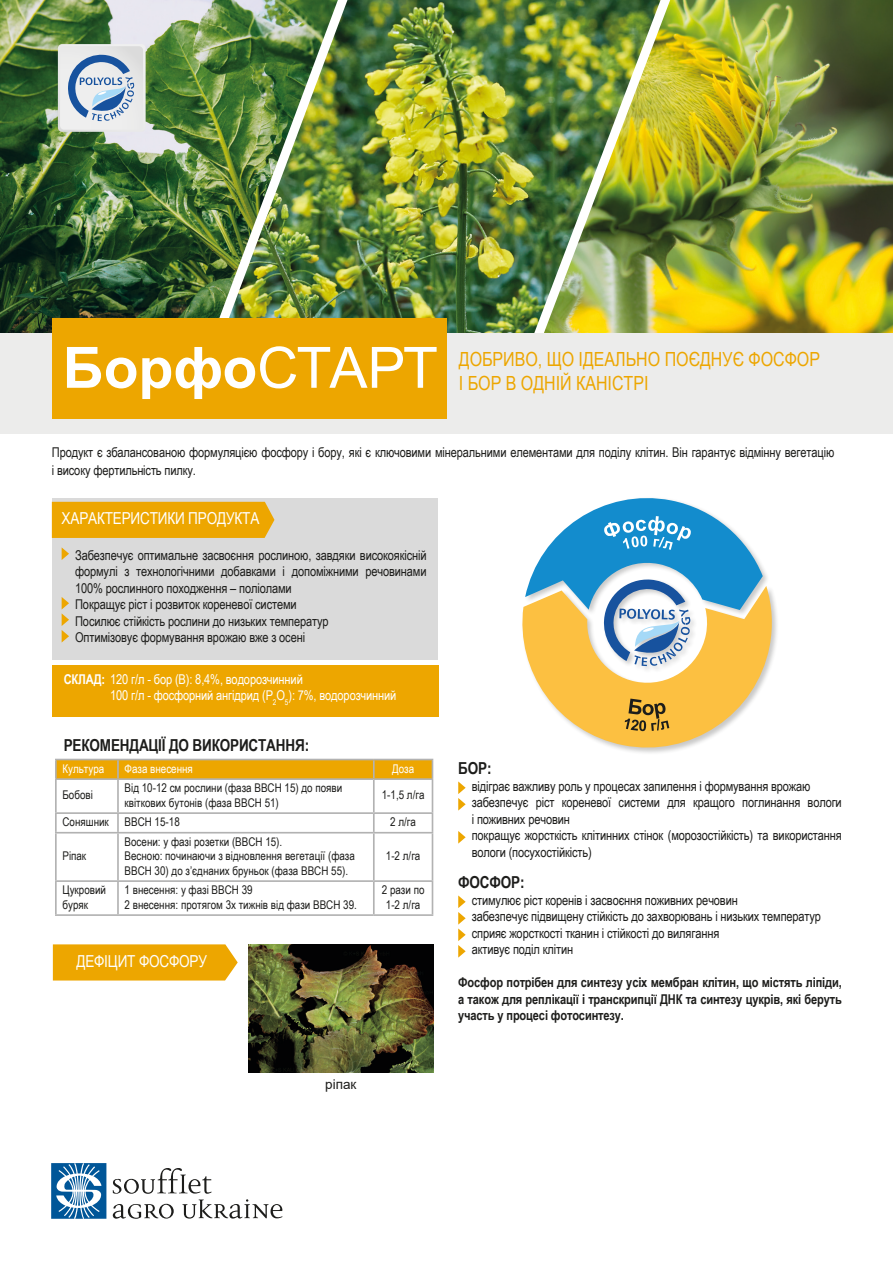
<style>
.page{position:relative;width:893px;height:1263px;background:#fff}
.page>*{position:absolute;margin:0;border:0;box-sizing:border-box;transform-origin:0 0}
.t1{font:700 57px "Arial";color:#fff}
.t2{font:19.5px "Arial Narrow";color:#eda600}
.t3{font:700 16.5px "Arial Narrow";letter-spacing:-.01em;color:#1d1d1b}
.t4{font:16.5px "Arial Narrow";letter-spacing:-.01em;color:#fff}
.t5{font:13.5px/16.5px "Arial Narrow";letter-spacing:-.01em;color:#1d1d1b}
.t6{font:700 13.5px/16.5px "Arial Narrow";letter-spacing:-.01em;color:#1d1d1b;text-align:justify}
.t7{font:13.5px "Arial Narrow";letter-spacing:-.01em;color:#fff}
.t8{font:13.5px "Arial";color:#1d1d1b}
.t9{font:12px/14.4px "Arial Narrow";color:#1d1d1b}
.t10{font:12px "Arial Narrow";color:#fff}
.s1{font-weight:400}
.s2{font-weight:700}
</style>
<div class="page">
<img style="left:361px;top:0;width:146px;height:333px">
<img style="left:0;top:0;width:361px;height:333px">
<img style="left:507px;top:0;width:386px;height:333px">
<svg style="left:58px;top:44px;width:88px;height:88px;background:#c1cddb"></svg>
<div style="left:0;top:333px;width:893px;height:101px;background:#ececeb"></div>
<div style="left:52px;top:318px;width:394px;height:101px;background:#eda600"></div>
<div style="left:52px;top:498px;width:386px;height:161px;background:#dadada"></div>
<div style="left:52px;top:665px;width:387px;height:52px;background:#eda600"></div>
<svg style="left:57px;top:780px;width:375px;height:134px"></svg>
<svg style="left:55px;top:759px;width:378px;height:19px;background:#e7a70f"></svg>
<hr style="left:55px;top:778px;width:63px;height:2px;background:#b2b2b2">
<hr style="left:55px;top:780px;width:2px;height:32px;background:#b2b2b2">
<hr style="left:118px;top:778px;width:256px;height:2px;background:#b2b2b2">
<hr style="left:117px;top:780px;width:2px;height:32px;background:#b2b2b2">
<hr style="left:374px;top:778px;width:59px;height:2px;background:#b2b2b2">
<hr style="left:373px;top:780px;width:2px;height:32px;background:#b2b2b2">
<hr style="left:432px;top:780px;width:1px;height:32px;background:#b2b2b2">
<hr style="left:55px;top:812px;width:63px;height:2px;background:#b2b2b2">
<svg style="left:55px;top:814px;width:2px;height:18px"></svg>
<hr style="left:118px;top:812px;width:256px;height:2px;background:#b2b2b2">
<svg style="left:117px;top:814px;width:2px;height:18px"></svg>
<hr style="left:374px;top:812px;width:59px;height:2px;background:#b2b2b2">
<svg style="left:373px;top:814px;width:2px;height:18px"></svg>
<svg style="left:432px;top:814px;width:1px;height:18px"></svg>
<hr style="left:55px;top:832px;width:63px;height:1px;background:#b2b2b2">
<hr style="left:55px;top:833px;width:2px;height:47px;background:#b2b2b2">
<hr style="left:118px;top:832px;width:256px;height:1px;background:#b2b2b2">
<hr style="left:117px;top:833px;width:2px;height:47px;background:#b2b2b2">
<hr style="left:374px;top:832px;width:59px;height:1px;background:#b2b2b2">
<hr style="left:373px;top:833px;width:2px;height:47px;background:#b2b2b2">
<hr style="left:432px;top:833px;width:1px;height:47px;background:#b2b2b2">
<hr style="left:55px;top:880px;width:63px;height:2px;background:#b2b2b2">
<hr style="left:55px;top:882px;width:2px;height:32px;background:#b2b2b2">
<hr style="left:118px;top:880px;width:256px;height:2px;background:#b2b2b2">
<hr style="left:117px;top:882px;width:2px;height:32px;background:#b2b2b2">
<hr style="left:374px;top:880px;width:59px;height:2px;background:#b2b2b2">
<hr style="left:373px;top:882px;width:2px;height:32px;background:#b2b2b2">
<hr style="left:432px;top:882px;width:1px;height:32px;background:#b2b2b2">
<hr style="left:55px;top:914px;width:63px;height:2px;background:#b2b2b2">
<hr style="left:118px;top:914px;width:256px;height:2px;background:#b2b2b2">
<hr style="left:374px;top:914px;width:59px;height:2px;background:#b2b2b2">
<div style="left:52px;top:502px;width:222px;height:36px;background:#eda600"></div>
<svg style="left:62px;top:547px;width:7px;height:13px"></svg>
<svg style="left:62px;top:597px;width:7px;height:45px"></svg>
<svg style="left:458px;top:781px;width:8px;height:30px"></svg>
<svg style="left:458px;top:831px;width:8px;height:13px"></svg>
<svg style="left:458px;top:895px;width:8px;height:63px"></svg>
<div style="left:53px;top:944px;width:185px;height:36px;background:#eda600"></div>
<img style="left:248px;top:945px;width:185px;height:127px">
<svg style="left:522px;top:498px;width:252px;height:255px"></svg>
<svg style="left:51px;top:1163px;width:55px;height:56px"></svg>
<svg style="left:113px;top:1168px;width:169px;height:51px"></svg>
<p class="t1" style="left:63px;top:328px;width:377px">Борфо<span class="s1">СТАРТ</span></p>
<p class="t2" style="left:459px;top:345px;width:363px">ДОБРИВО, ЩО ІДЕАЛЬНО ПОЄДНУЄ ФОСФОР</p>
<p class="t2" style="left:459px;top:369px;width:191px">І БОР В ОДНІЙ КАНІСТРІ</p>
<p class="t5" style="left:52px;top:443px;width:784px;line-height:18px">Продукт є збалансованою формуляцією фосфору і бору, які є ключовими мінеральними елементами для поділу клітин. Він гарантує відмінну вегетацію і високу фертильність пилку.</p>
<p class="t4" style="left:62px;top:506px;width:199px">ХАРАКТЕРИСТИКИ ПРОДУКТА</p>
<p class="t5" style="left:75px;top:546px;width:353px;text-align:justify">Забезпечує оптимальне засвоєння рослиною, завдяки високоякісній формулі з технологічними добавками і допоміжними речовинами 100% рослинного походження – поліолами</p>
<p class="t5" style="left:75px;top:596px;width:223px">Покращує ріст і розвиток кореневої системи</p>
<p class="t5" style="left:75px;top:612px;width:255px">Посилює стійкість рослини до низьких температур</p>
<p class="t5" style="left:75px;top:629px;width:231px">Оптимізовує формування врожаю вже з осені</p>
<p class="t7" style="left:64px;top:669px;width:241px"><span class="s2">СКЛАД:</span> 120 г/л - бор (В): 8,4%, водорозчинний</p>
<p class="t7" style="left:110px;top:686px;width:288px">100 г/л - фосфорний ангідрид (Р<sub>2</sub>О<sub>5</sub>): 7%, водорозчинний</p>
<p class="t3" style="left:64px;top:732px;width:247px">РЕКОМЕНДАЦІЇ ДО ВИКОРИСТАННЯ:</p>
<p class="t10" style="left:62px;top:759px;width:43px">Культура</p>
<p class="t10" style="left:125px;top:759px;width:70px">Фаза внесення</p>
<p class="t10" style="left:392px;top:759px;width:24px">Доза</p>
<p class="t9" style="left:62px;top:787px;width:32px">Бобові</p>
<p class="t9" style="left:125px;top:780px;width:219px">Від 10-12 см рослини (фаза ВВСН 15) до появи квіткових бутонів (фаза ВВСН 51)</p>
<p class="t9" style="left:382px;top:787px;width:44px">1-1,5 л/га</p>
<p class="t9" style="left:62px;top:814px;width:48px">Соняшник</p>
<p class="t9" style="left:125px;top:814px;width:57px">ВВСН 15-18</p>
<p class="t9" style="left:390px;top:814px;width:27px">2 л/га</p>
<p class="t9" style="left:62px;top:848px;width:25px">Ріпак</p>
<p class="t9" style="left:125px;top:834px;width:159px">Восени: у фазі розетки (ВВСН 15).</p>
<p class="t9" style="left:125px;top:848px;width:232px">Весною: починаючи з відновлення вегетації (фаза<br>ВВСН 30) до з’єднаних бруньок (фаза ВВСН 55).</p>
<p class="t9" style="left:386px;top:848px;width:36px">1-2 л/га</p>
<p class="t9" style="left:62px;top:882px;width:45px">Цукровий буряк</p>
<p class="t9" style="left:125px;top:882px;width:130px">1 внесення: у фазі ВВСН 39</p>
<p class="t9" style="left:125px;top:897px;width:234px">2 внесення: протягом 3х тижнів від фази ВВСН 39.</p>
<p class="t4" style="left:76px;top:949px;width:132px">ДЕФІЦИТ ФОСФОРУ</p>
<p class="t9" style="left:382px;top:882px;width:44px">2 рази по</p>
<p class="t9" style="left:386px;top:897px;width:36px">1-2 л/га</p>
<p class="t8" style="left:325px;top:1075px;width:33px">ріпак</p>
<p class="t3" style="left:458px;top:756px;width:35px">БОР:</p>
<p class="t5" style="left:472px;top:777px;width:340px">відіграє важливу роль у процесах запилення і формування врожаю</p>
<p class="t5" style="left:472px;top:794px;width:372px">забезпечує ріст кореневої системи для кращого поглинання вологи і поживних речовин</p>
<p class="t5" style="left:472px;top:827px;width:372px">покращує жорсткість клітинних стінок (морозостійкість) та використання вологи (посухостійкість)</p>
<p class="t3" style="left:458px;top:870px;width:68px">ФОСФОР:</p>
<p class="t5" style="left:472px;top:891px;width:268px">стимулює ріст коренів і засвоєння поживних речовин</p>
<p class="t5" style="left:472px;top:908px;width:351px">забезпечує підвищену стійкість до захворювань і низьких температур</p>
<p class="t5" style="left:472px;top:924px;width:249px">сприяє жорсткості тканин і стійкості до вилягання</p>
<p class="t5" style="left:472px;top:941px;width:103px">активує поділ клітин</p>
<p class="t6" style="left:458px;top:974px;width:385px">Фосфор потрібен для синтезу усіх мембран клітин, що містять ліпіди, а також для реплікації і транскрипції ДНК та синтезу цукрів, які беруть участь у процесі фотосинтезу.</p>
</div>
